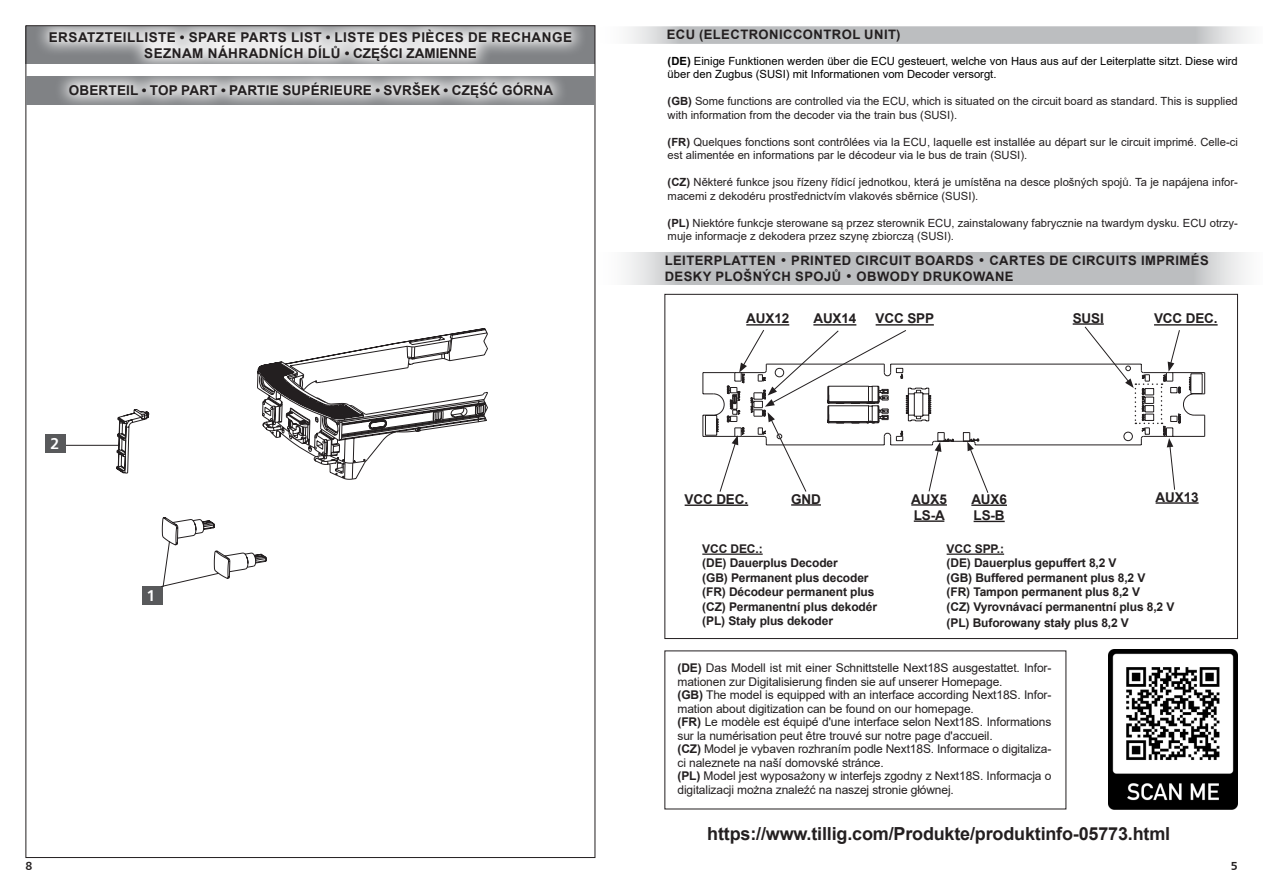
<style>
.page{position:relative;width:1263px;height:893px;background:#fff}
.page>*{position:absolute;margin:0;border:0;box-sizing:border-box;transform-origin:0 0}
.t1{font:700 18px "Arial";letter-spacing:-.01em;color:#231f20}
.t2{font:15.75px "Humanist 777 BT Bold B";color:#fff}
.t3{font:700 13.5px/16.2px "Arial";color:#231f20}
.t4{font:700 13.5px "Arial";letter-spacing:.035em;color:#231f20}
.t5{font:700 13.05px "Arial";letter-spacing:.035em;color:#231f20}
.t6{font:12px/13.5px "Arial";letter-spacing:-.01em;color:#231f20}
.t7{font:700 12px/14.4px "Arial";letter-spacing:-.01em;color:#231f20}
.t8{font:11.7px "Humanist 777 BT Bold B";color:#231f20}
.t9{font:11.25px/13.5px "Arial";color:#231f20}
.t10{font:11.25px/13.5px "Arial";color:#000}
.s1{font-weight:700}
.s2{font-family:"Humanist 777 BT Bold B";font-weight:400}
</style>
<div class="page">
<svg style="left:595px;top:252px;width:650px;height:33px;background:#c3c5c6"></svg>
<hr style="left:1155px;top:502px;width:43px;height:2px;background:#231f20">
<hr style="left:685px;top:504px;width:63px;height:2px;background:#231f20">
<hr style="left:876px;top:324px;width:58px;height:2px;background:#231f20">
<hr style="left:746px;top:324px;width:43px;height:2px;background:#231f20">
<hr style="left:813px;top:324px;width:43px;height:2px;background:#231f20">
<svg style="left:595px;top:27px;width:652px;height:17px;background:#c4c6c7"></svg>
<hr style="left:702px;top:553px;width:61px;height:2px;background:#231f20">
<hr style="left:947px;top:553px;width:57px;height:2px;background:#231f20">
<hr style="left:791px;top:504px;width:30px;height:2px;background:#231f20">
<hr style="left:911px;top:504px;width:36px;height:2px;background:#231f20">
<hr style="left:914px;top:520px;width:30px;height:2px;background:#231f20">
<hr style="left:971px;top:504px;width:36px;height:2px;background:#231f20">
<hr style="left:973px;top:521px;width:32px;height:1px;background:#231f20">
<hr style="left:1154px;top:324px;width:63px;height:2px;background:#231f20">
<div style="left:26px;top:26px;width:569px;height:37px;background:#808285"></div>
<svg style="left:34px;top:27px;width:553px;height:37px;background:#c3c4c5"></svg>
<div style="left:142px;top:586px;width:21px;height:19px;background:#58595b"></div>
<div style="left:26px;top:76px;width:569px;height:29px;background:#808285"></div>
<svg style="left:60px;top:76px;width:502px;height:29px;background:#b7b8ba"></svg>
<hr style="left:62px;top:445px;width:57px;height:1px;background:#231f20">
<div style="left:45px;top:434px;width:20px;height:19px;background:#58595b"></div>
<svg style="left:116px;top:328px;width:372px;height:259px"></svg>
<img style="left:1109px;top:650px;width:128px;height:159px">
<hr style="left:1073px;top:323px;width:31px;height:2px;background:#231f20">
<svg style="left:702px;top:326px;width:503px;height:167px"></svg>
<div style="left:159px;top:395px;width:63px;height:50px;background:#fff"></div>
<div style="left:210px;top:440px;width:62px;height:49px;background:#fff"></div>
<p class="t3" style="left:49px;top:29px;width:19px">Ersatzteilliste</p>
<p class="t3" style="left:180px;top:29px;width:19px">• spare</p>
<p class="t3" style="left:240px;top:29px;width:10px">parts</p>
<p class="t3" style="left:291px;top:29px;width:17px">List</p>
<p class="t4" style="left:326px;top:28px;width:248px">• LISTE DES PIÈCES DE RECHANGE</p>
<p class="t3" style="left:144px;top:45px;width:21px">Seznam</p>
<p class="t3" style="left:208px;top:45px;width:32px">náhradn</p>
<p class="t3" style="left:279px;top:45px;width:199px">ích dílů • CZĘŚCI ZAMIENNE</p>
<p class="t3" style="left:69px;top:82px;width:20px">Oberteil</p>
<p class="t3" style="left:142px;top:82px;width:50px">• Top part</p>
<p class="t3" style="left:221px;top:82px;width:26px">• Partie</p>
<p class="t3" style="left:282px;top:82px;width:10px">supérieure</p>
<p class="t3" style="left:375px;top:82px;width:87px">• Svršek • Częś</p>
<p class="t3" style="left:489px;top:82px;width:46px">ć górna</p>
<h2 class="t2" style="left:50px;top:433px;width:11px">2</h2>
<h2 class="t2" style="left:146px;top:585px;width:11px">1</h2>
<p class="t5" style="left:667px;top:26px;width:83px">ECU (Electroni</p>
<p class="t5" style="left:783px;top:26px;width:21px">cControl</p>
<p class="t5" style="left:864px;top:26px;width:38px">Unit)</p>
<p class="t10" style="left:668px;top:54px;width:572px"><span class="s1">(DE)</span> Einige Funktionen werden über die ECU gesteuert, welche von Haus aus auf der Leiterplatte sitzt. Diese wird über den Zugbus (SUSI) mit Informationen vom Decoder versorgt.</p>
<p class="t9" style="left:668px;top:94px;width:572px"><span class="s1">(GB)</span> Some functions are controlled via the ECU, which is situated on the circuit board as standard. This is supplied with information from the decoder via the train bus (SUSI).</p>
<p class="t9" style="left:668px;top:135px;width:572px"><span class="s1">(FR)</span> Quelques fonctions sont contrôlées via la ECU, laquelle est installée au départ sur le circuit imprimé. Celle-ci est alimentée en informations par le décodeur via le bus de train (SUSI).</p>
<p class="t9" style="left:668px;top:175px;width:572px"><span class="s1">(CZ)</span> Některé funkce jsou řízeny řídicí jednotkou, která je umístěna na desce plošných spojů. Ta je napájena infor&shy;macemi z dekodéru prostřednictvím vlakovés sběrnice (SUSI).</p>
<p class="t9" style="left:668px;top:216px;width:572px"><span class="s1">(PL)</span> Niektóre funkcje sterowane są przez sterownik ECU, zainstalowany fabrycznie na twardym dysku. ECU otrzy&shy;muje informacje z dekodera przez szynę zbiorczą (SUSI).</p>
<p class="t5" style="left:665px;top:252px;width:18px">Leiterplatten</p>
<p class="t5" style="left:780px;top:252px;width:30px"><span class="s2">•</span> Printed</p>
<p class="t5" style="left:855px;top:252px;width:42px">circuit</p>
<p class="t5" style="left:915px;top:252px;width:11px">boards</p>
<p class="t5" style="left:978px;top:252px;width:22px"><span class="s2">•</span> Cartes</p>
<p class="t5" style="left:1049px;top:252px;width:65px">de circuits</p>
<p class="t5" style="left:1141px;top:252px;width:10px">imprimés</p>
<p class="t5" style="left:665px;top:267px;width:20px">Desk</p>
<p class="t5" style="left:703px;top:267px;width:23px">y plo</p>
<p class="t5" style="left:743px;top:267px;width:62px">šných spo</p>
<p class="t5" style="left:824px;top:267px;width:55px">jů <span class="s2">•</span> Obwod</p>
<p class="t5" style="left:910px;top:267px;width:24px">y drukowane</p>
<p class="t3" style="left:746px;top:311px;width:44px">AUX12</p>
<p class="t3" style="left:813px;top:311px;width:44px">AUX14</p>
<p class="t3" style="left:876px;top:311px;width:11px">VCC</p>
<p class="t3" style="left:907px;top:311px;width:28px">SPP</p>
<p class="t3" style="left:1073px;top:310px;width:33px">SUSI</p>
<p class="t3" style="left:1154px;top:311px;width:11px">VCC</p>
<p class="t3" style="left:1186px;top:311px;width:33px">DEC.</p>
<p class="t3" style="left:685px;top:491px;width:11px">VCC</p>
<p class="t3" style="left:716px;top:491px;width:33px">DEC.</p>
<p class="t3" style="left:1155px;top:489px;width:44px">AUX13</p>
<p class="t3" style="left:791px;top:491px;width:31px">GND</p>
<p class="t3" style="left:911px;top:491px;width:37px">AUX5<br>LS-A</p>
<p class="t3" style="left:971px;top:491px;width:37px">AUX6<br>LS-B</p>
<p class="t7" style="left:702px;top:542px;width:10px">VCC</p>
<p class="t7" style="left:702px;top:542px;width:176px;text-indent:28px">DEC.:<br>(DE) Dauerplus Decoder<br>(GB) Permanent plus decoder (FR) Décodeur permanent plus (CZ) Permanentní plus dekodér (PL) Stały plus dekoder</p>
<p class="t7" style="left:947px;top:542px;width:10px">VCC</p>
<p class="t7" style="left:947px;top:542px;width:229px;text-indent:28px">SPP.:<br>(DE) Dauerplus gepuffert 8,2 V<br>(GB) Buffered permanent plus 8,2 V<br>(FR) Tampon permanent plus 8,2 V<br>(CZ) Vyrovnávací permanentní plus 8,2 V</p>
<p class="t7" style="left:947px;top:615px;width:184px">(PL) Buforowany stały plus 8,2 V</p>
<p class="t6" style="left:677px;top:661px;width:375px"><span class="s1">(DE)</span> Das Modell ist mit einer Schnittstelle Next18S ausgestattet. Infor&shy;mationen zur Digitalisierung finden sie auf unserer Homepage.<br><span class="s1">(GB)</span> The model is equipped with an interface according Next18S. Infor&shy;mation about digitization can be found on our homepage.<br><span class="s1">(FR)</span> Le modèle est équipé d'une interface selon Next18S. Informations sur la numérisation peut être trouvé sur notre page d'accueil.<br><span class="s1">(CZ)</span> Model je vybaven rozhraním podle Next18S. Informace o digitaliza&shy;ci naleznete na naší domovské stránce.<br><span class="s1">(PL)</span> Model jest wyposażony w interfejs zgodny z Next18S. Informacja o digitalizacji można znaleźć na naszej stronie głównej.</p>
<h1 class="t1" style="left:707px;top:821px;width:464px">https://www.tillig.com/Produkte/produktinfo-05773.html</h1>
<p class="t8" style="left:26px;top:859px;width:8px">8</p>
<p class="t8" style="left:1231px;top:859px;width:8px">5</p>
</div>
